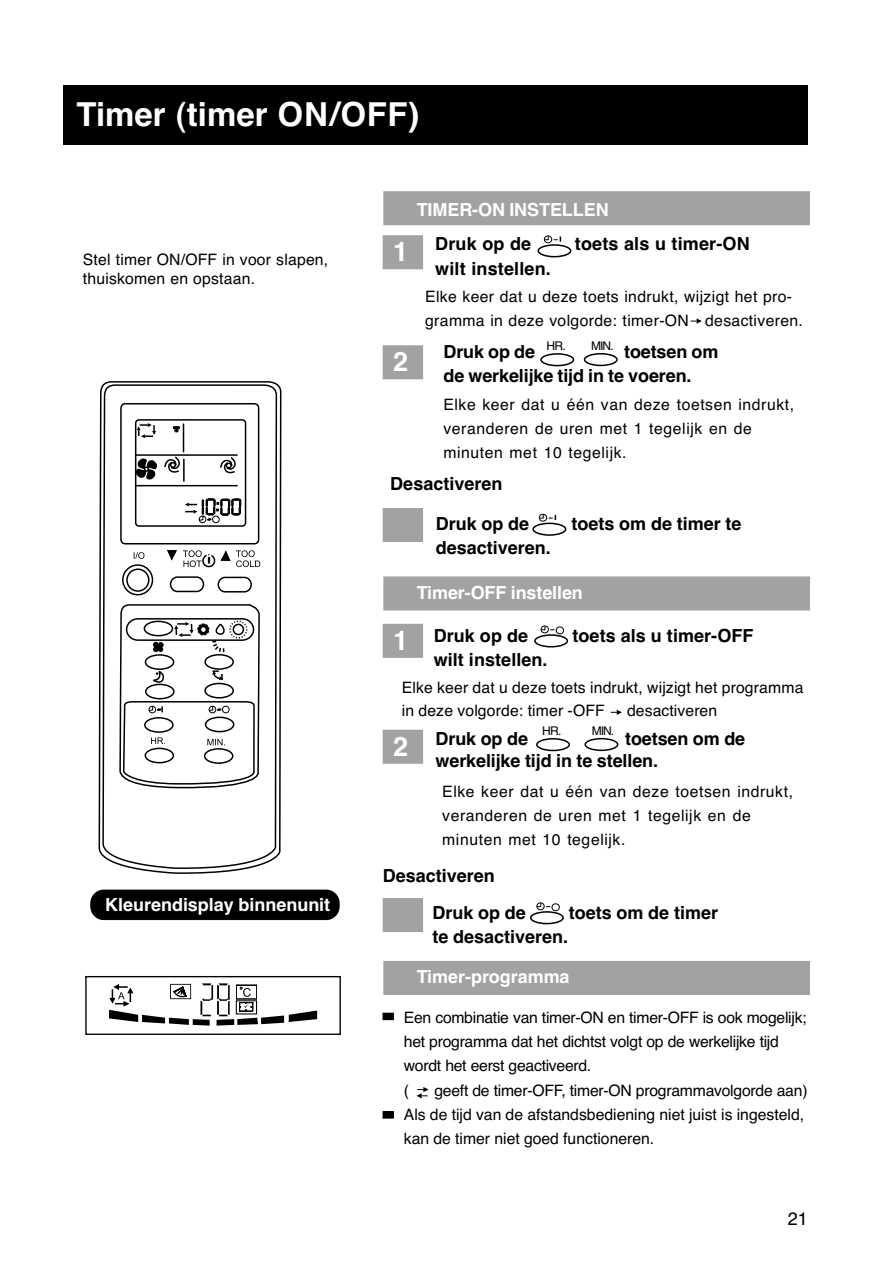
<style>
.page{position:relative;width:893px;height:1263px;background:#fff}
.page>*{position:absolute;margin:0;border:0;box-sizing:border-box;transform-origin:0 0}
.t1{font:700 33px "Helvetica";color:#fff}
.t2{font:700 27px "Helvetica";color:#fff}
.t3{font:700 18px/24px "Helvetica";color:#000}
.t4{font:700 18px/33.8px "Helvetica";letter-spacing:-.005em;color:#fff}
.t5{font:18px "Helvetica";color:#000}
.t6{font:15.75px/23.9px "Helvetica";letter-spacing:.01em;color:#000}
.t7{font:15.75px/24px "Helvetica";letter-spacing:.035em;color:#000}
.t8{font:15.75px/24.3px "Helvetica";letter-spacing:-.02em;color:#000}
.t9{font:12px "Helvetica";letter-spacing:-.075em;color:#000}
.s1{font-size:27px}
.s2{color:#000}
.s3{font-size:27px;color:#fff}
</style>
<div class="page">
<div style="left:64px;top:85px;width:744px;height:59px;background:#000"></div>
<div style="left:384px;top:192px;width:425px;height:32px;background:#a2a2a2"></div>
<div style="left:383px;top:191px;width:427px;height:34px;border:2px solid #a2a2a2"></div>
<div style="left:383px;top:236px;width:39px;height:32px;background:#a2a2a2"></div>
<div style="left:383px;top:235px;width:40px;height:34px;border:2px solid #a2a2a2"></div>
<div style="left:383px;top:346px;width:39px;height:33px;background:#a2a2a2"></div>
<div style="left:383px;top:345px;width:40px;height:34px;border:2px solid #a2a2a2"></div>
<div style="left:384px;top:962px;width:425px;height:32px;background:#a2a2a2"></div>
<div style="left:383px;top:961px;width:427px;height:34px;border:2px solid #a2a2a2"></div>
<div style="left:383px;top:899px;width:39px;height:32px;background:#a2a2a2"></div>
<div style="left:383px;top:898px;width:40px;height:34px;border:2px solid #a2a2a2"></div>
<div style="left:383px;top:509px;width:39px;height:32px;background:#a2a2a2"></div>
<div style="left:383px;top:508px;width:40px;height:34px;border:2px solid #a2a2a2"></div>
<div style="left:384px;top:577px;width:425px;height:33px;background:#a2a2a2"></div>
<div style="left:383px;top:576px;width:427px;height:34px;border:2px solid #a2a2a2"></div>
<div style="left:383px;top:624px;width:39px;height:33px;background:#a2a2a2"></div>
<div style="left:383px;top:624px;width:40px;height:34px;border:2px solid #a2a2a2"></div>
<div style="left:383px;top:730px;width:39px;height:33px;background:#a2a2a2"></div>
<div style="left:383px;top:730px;width:40px;height:34px;border:2px solid #a2a2a2"></div>
<svg style="left:537px;top:235px;width:35px;height:23px"></svg>
<svg style="left:532px;top:513px;width:35px;height:23px"></svg>
<svg style="left:534px;top:625px;width:35px;height:23px"></svg>
<svg style="left:529px;top:902px;width:35px;height:23px"></svg>
<div style="left:383px;top:1013px;width:10px;height:6px;background:#000"></div>
<div style="left:383px;top:1013px;width:11px;height:7px;border:1px solid #000"></div>
<div style="left:383px;top:1112px;width:10px;height:6px;background:#000"></div>
<div style="left:383px;top:1111px;width:11px;height:7px;border:1px solid #000"></div>
<svg style="left:416px;top:1087px;width:13px;height:11px"></svg>
<svg style="left:611px;top:710px;width:11px;height:5px"></svg>
<svg style="left:691px;top:318px;width:11px;height:6px"></svg>
<svg style="left:583px;top:353px;width:35px;height:14px"></svg>
<svg style="left:540px;top:353px;width:35px;height:14px"></svg>
<svg style="left:584px;top:737px;width:35px;height:15px"></svg>
<svg style="left:536px;top:738px;width:34px;height:14px"></svg>
<svg style="left:98px;top:144px;width:184px;height:882px"></svg>
<svg style="left:208px;top:705px;width:22px;height:9px"></svg>
<svg style="left:148px;top:705px;width:15px;height:9px"></svg>
<svg style="left:151px;top:737px;width:14px;height:7px"></svg>
<svg style="left:207px;top:739px;width:18px;height:6px"></svg>
<svg style="left:119px;top:402px;width:141px;height:283px"></svg>
<svg style="left:90px;top:889px;width:250px;height:31px;background:#0b0b0b"></svg>
<div style="left:85px;top:976px;width:256px;height:59px;border:1px solid #000"></div>
<svg style="left:109px;top:983px;width:208px;height:42px"></svg>
<h1 class="t1" style="left:77px;top:102px;width:344px">Timer (timer ON/OFF)</h1>
<p class="t6" style="left:83px;top:252px;width:247px;line-height:18.9px">Stel timer ON/OFF in voor slapen, thuiskomen en opstaan.</p>
<p class="t4" style="left:105px;top:889px;width:226px">Kleurendisplay binnenunit</p>
<p class="t4" style="left:393px;top:195px;width:217px;text-indent:24px">TIMER-ON INSTELLEN<br><span class="s1">1</span> <span class="s2">Druk op de</span></p>
<p class="t3" style="left:575px;top:233px;width:176px">toets als u timer-ON</p>
<p class="t3" style="left:435px;top:259px;width:117px">wilt instellen.</p>
<p class="t6" style="left:425px;top:286px;width:379px">Elke keer dat u deze toets indrukt, wijzigt het pro&shy;gramma in deze volgorde: timer-ON desactiveren.</p>
<p class="t9" style="left:546px;top:341px;width:69px">HR. MIN.</p>
<h2 class="t2" style="left:393px;top:352px;width:17px">2</h2>
<p class="t3" style="left:443px;top:341px;width:93px">Druk op de</p>
<p class="t3" style="left:443px;top:341px;width:276px;text-indent:181px">toetsen om de werkelijke tijd in te voeren.</p>
<p class="t7" style="left:443px;top:394px;width:352px">Elke keer dat u één van deze toetsen indrukt, veranderen de uren met 1 tegelijk en de minuten met 10 tegelijk.</p>
<p class="t3" style="left:390px;top:474px;width:114px">Desactiveren</p>
<p class="t3" style="left:436px;top:513px;width:95px">Druk op de</p>
<p class="t3" style="left:572px;top:513px;width:171px">toets om de timer te</p>
<p class="t3" style="left:436px;top:537px;width:117px">desactiveren.</p>
<p class="t4" style="left:417px;top:577px;width:168px">Timer-OFF instellen</p>
<p class="t3" style="left:393px;top:625px;width:136px"><span class="s3">1</span> Druk op de</p>
<p class="t3" style="left:572px;top:625px;width:183px">toets als u timer-OFF</p>
<p class="t3" style="left:434px;top:649px;width:115px">wilt instellen.</p>
<p class="t6" style="left:402px;top:678px;width:403px;line-height:22.5px">Elke keer dat u deze toets indrukt, wijzigt het programma in deze volgorde: timer -OFF</p>
<p class="t6" style="left:627px;top:699px;width:92px">desactiveren</p>
<p class="t9" style="left:542px;top:726px;width:21px">HR.</p>
<p class="t9" style="left:592px;top:726px;width:24px">MIN.</p>
<p class="t3" style="left:393px;top:729px;width:136px"><span class="s3">2</span> Druk op de</p>
<p class="t3" style="left:436px;top:730px;width:311px;line-height:21.6px;text-indent:190px">toetsen om de werkelijke tijd in te stellen.</p>
<p class="t7" style="left:442px;top:781px;width:352px">Elke keer dat u één van deze toetsen indrukt, veranderen de uren met 1 tegelijk en de minuten met 10 tegelijk.</p>
<p class="t3" style="left:432px;top:859px;width:95px;line-height:36.9px;text-indent:-50px">Desactiveren<br>Druk op de</p>
<p class="t3" style="left:569px;top:903px;width:151px">toets om de timer</p>
<p class="t3" style="left:432px;top:927px;width:137px">te desactiveren.</p>
<p class="t4" style="left:417px;top:961px;width:154px">Timer-programma</p>
<p class="t8" style="left:404px;top:1007px;width:404px">Een combinatie van timer-ON en timer-OFF is ook mogelijk; het programma dat het dichtst volgt op de werkelijke tijd wordt het eerst geactiveerd.<br>(</p>
<p class="t6" style="left:404px;top:1080px;width:405px;text-indent:30px">geeft de timer-OFF, timer-ON programmavolgorde aan)<br>Als de tijd van de afstandsbediening niet juist is ingesteld, kan de timer niet goed functioneren.</p>
<p class="t5" style="left:788px;top:1212px;width:22px">21</p>
</div>
